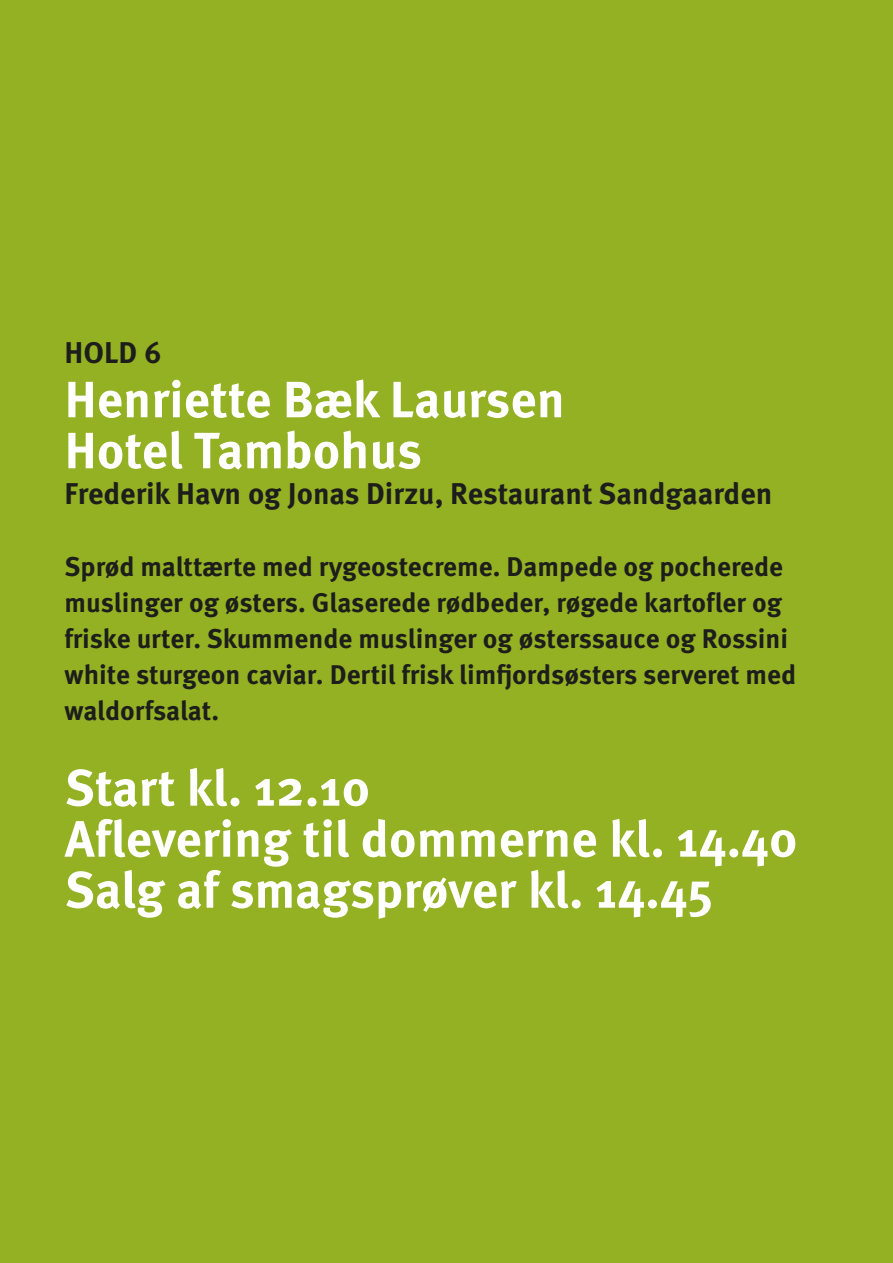
<style>
.page{position:relative;width:893px;height:1263px;background:#93b123}
.page>*{position:absolute;margin:0;border:0;box-sizing:border-box;transform-origin:0 0}
.t1{font:700 51px "Meta Pro";color:#fff}
.t2{font:700 30px "Meta Pro";color:#1d1d1b}
.t3{font:700 27px/36px "Meta Pro";color:#1d1d1b}
</style>
<div class="page">
<p class="t2" style="left:65px;top:329px;width:99px">HOLD 6</p>
<p class="t1" style="left:65px;top:360px;width:502px">Henriette Bæk Laursen</p>
<p class="t1" style="left:65px;top:411px;width:359px">Hotel Tambohus</p>
<p class="t2" style="left:65px;top:470px;width:709px">Frederik Havn og Jonas Dirzu, Restaurant Sandgaarden</p>
<p class="t3" style="left:65px;top:547px;width:733px">Sprød malttærte med rygeostecreme. Dampede og pocherede muslinger og østers. Glaserede rødbeder, røgede kartofler og friske urter. Skummende muslinger og østerssauce og Rossini white sturgeon caviar. Dertil frisk limfjordsøsters serveret med waldorfsalat.</p>
<p class="t1" style="left:65px;top:748px;width:307px">Start kl. 12.10</p>
<p class="t1" style="left:65px;top:799px;width:735px">Aflevering til dommerne kl. 14.40</p>
<p class="t1" style="left:65px;top:850px;width:650px">Salg af smagsprøver kl. 14.45</p>
</div>
